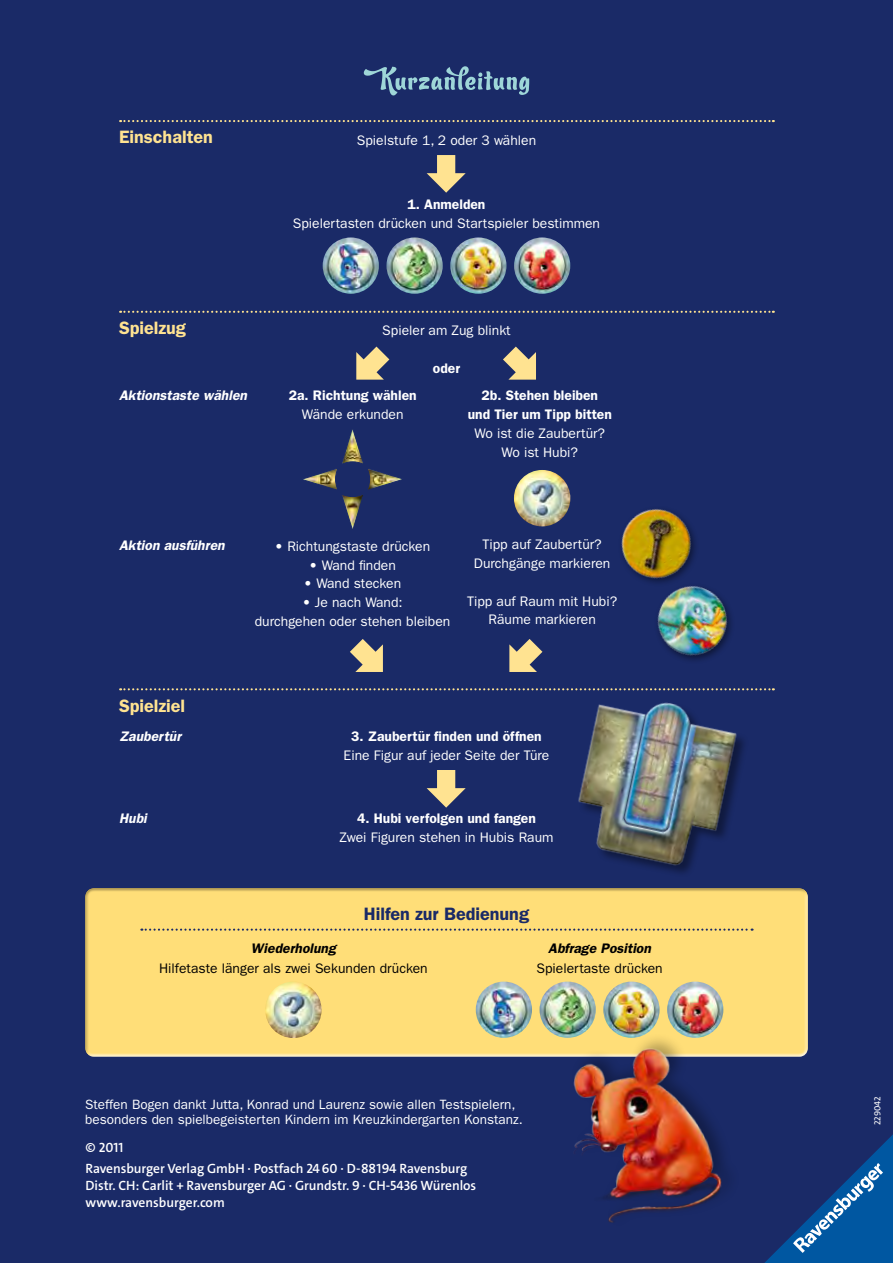
<style>
.page{position:relative;width:893px;height:1263px;background:#1a2a67}
.page>*{position:absolute;margin:0;border:0;box-sizing:border-box;transform-origin:0 0}
.t1{font:600 18px "Franklin Gothic";color:#ffe391}
.t2{font:600 18px "Franklin Gothic";color:#1a2a67}
.t3{font:13.8px/18.8px "ITC Franklin Gothic Std";color:#fff;text-align:center}
.t4{font:600 13.8px/18.8px "Franklin Gothic";color:#fff;text-align:center}
.t5{font:13.8px "ITC Franklin Gothic Std";color:#000}
.t6{font:italic 600 13.8px "Franklin Gothic";color:#fff}
.t7{font:italic 600 13.8px "Franklin Gothic";color:#000}
.t8{font:600 13.5px/20.7px "The Sans C4 s";letter-spacing:-.005em;color:#fff}
.t9{font:13.5px/15.8px "ITC Franklin Gothic Std";color:#fff}
.t10{font:9px "The Sans C4 s";color:#fff}
.s1{font-family:"Franklin Gothic";font-weight:600}
</style>
<div class="page">
<div style="left:84px;top:887px;width:725px;height:168px;background:#ffde78"></div>
<svg style="left:141px;top:928px;width:612px;height:3px"></svg>
<img style="left:265px;top:981px;width:57px;height:57px;border-radius:28px">
<svg style="left:120px;top:120px;width:654px;height:2px"></svg>
<svg style="left:120px;top:311px;width:654px;height:2px"></svg>
<svg style="left:120px;top:688px;width:654px;height:2px"></svg>
<svg style="left:427px;top:770px;width:39px;height:38px"></svg>
<svg style="left:350px;top:639px;width:33px;height:33px"></svg>
<svg style="left:509px;top:639px;width:33px;height:33px"></svg>
<svg style="left:427px;top:155px;width:39px;height:38px"></svg>
<img style="left:386px;top:237px;width:57px;height:57px;border-radius:28px">
<img style="left:514px;top:237px;width:56px;height:57px;border-radius:28px">
<img style="left:323px;top:237px;width:56px;height:57px;border-radius:28px">
<img style="left:450px;top:237px;width:56px;height:57px;border-radius:28px">
<svg style="left:356px;top:347px;width:33px;height:33px"></svg>
<svg style="left:503px;top:347px;width:33px;height:33px"></svg>
<img style="left:514px;top:470px;width:56px;height:56px;border-radius:28px">
<img style="left:657px;top:590px;width:74px;height:71px">
<img style="left:621px;top:509px;width:89px;height:88px">
<img style="left:564px;top:688px;width:182px;height:185px">
<svg style="left:364px;top:66px;width:165px;height:29px"></svg>
<img style="left:558px;top:1033px;width:181px;height:190px">
<img style="left:540px;top:981px;width:56px;height:57px;border-radius:28px">
<img style="left:667px;top:981px;width:56px;height:57px;border-radius:28px">
<img style="left:476px;top:981px;width:56px;height:57px;border-radius:28px">
<img style="left:603px;top:981px;width:57px;height:57px;border-radius:28px">
<svg style="left:303px;top:429px;width:99px;height:100px"></svg>
<svg style="left:764px;top:1134px;width:129px;height:129px"></svg>
<h1 class="t1" style="left:119px;top:127px;width:95px">Einschalten</h1>
<p class="t3" style="left:357px;top:131px;width:181px">Spielstufe 1, 2 oder 3 wählen</p>
<p class="t4" style="left:407px;top:195px;width:79px">1. Anmelden</p>
<p class="t3" style="left:293px;top:214px;width:309px">Spielertasten drücken und Startspieler bestimmen</p>
<h1 class="t1" style="left:119px;top:317px;width:68px">Spielzug</h1>
<p class="t6" style="left:119px;top:388px;width:129px">Aktionstaste wählen</p>
<p class="t3" style="left:382px;top:321px;width:130px">Spieler am Zug blinkt</p>
<p class="t4" style="left:433px;top:358px;width:29px">oder</p>
<p class="t4" style="left:289px;top:386px;width:129px">2a. Richtung wählen</p>
<p class="t3" style="left:302px;top:405px;width:103px">Wände erkunden</p>
<p class="t4" style="left:468px;top:386px;width:146px">2b. Stehen bleiben<br>und Tier um Tipp bitten</p>
<p class="t3" style="left:475px;top:424px;width:132px">Wo ist die Zaubertür?<br>Wo ist Hubi?</p>
<p class="t6" style="left:119px;top:537px;width:107px">Aktion ausführen</p>
<p class="t3" style="left:275px;top:537px;width:157px"><span class="s1">•</span> Richtungstaste drücken</p>
<p class="t3" style="left:309px;top:556px;width:88px"><span class="s1">•</span> Wand finden</p>
<p class="t3" style="left:304px;top:574px;width:99px"><span class="s1">•</span> Wand stecken</p>
<p class="t3" style="left:255px;top:593px;width:197px"><span class="s1">•</span> Je nach Wand:<br>durch gehen oder stehen bleiben</p>
<p class="t3" style="left:474px;top:535px;width:138px">Tipp auf Zaubertür?<br>Durchgänge markieren</p>
<p class="t3" style="left:467px;top:591px;width:152px">Tipp auf Raum mit Hubi?<br>Räume markieren</p>
<h1 class="t1" style="left:119px;top:695px;width:68px">Spielziel</h1>
<p class="t6" style="left:119px;top:728px;width:64px">Zaubertür</p>
<p class="t6" style="left:119px;top:810px;width:29px">Hubi</p>
<p class="t4" style="left:351px;top:726px;width:192px">3. Zaubertür finden und öffnen</p>
<p class="t3" style="left:344px;top:746px;width:207px">Eine Figur auf jeder Seite der Türe</p>
<p class="t4" style="left:357px;top:809px;width:180px">4. Hubi verfolgen und fangen</p>
<p class="t3" style="left:339px;top:828px;width:216px">Zwei Figuren stehen in Hubis Raum</p>
<h1 class="t2" style="left:364px;top:903px;width:167px">Hilfen zur Bedienung</h1>
<p class="t7" style="left:251px;top:940px;width:86px">Wiederholung</p>
<p class="t5" style="left:159px;top:960px;width:270px">Hilfetaste länger als zwei Sekunden drücken</p>
<p class="t7" style="left:548px;top:940px;width:104px">Abfrage Position</p>
<p class="t5" style="left:536px;top:960px;width:128px">Spielertaste drücken</p>
<p class="t9" style="left:85px;top:1096px;width:439px">Steffen Bogen dankt Jutta, Konrad und Laurenz sowie allen Testspielern, besonders den spielbegeisterten Kindern im Kreuzkindergarten Konstanz.</p>
<p class="t8" style="left:86px;top:1137px;width:383px">© 2011<br>Ravensburger Verlag GmbH · Postfach 24 60 · D-88194 Ravensburg</p>
<p class="t8" style="left:86px;top:1177px;width:392px;line-height:17.2px">Distr. CH: Carlit + Ravensburger AG · Grundstr. 9 · CH-5436 Würenlos www.ravensburger.com</p>
<p class="t10" style="left:872px;top:1125px;width:30px;rotate:-90deg">229042</p>
</div>
